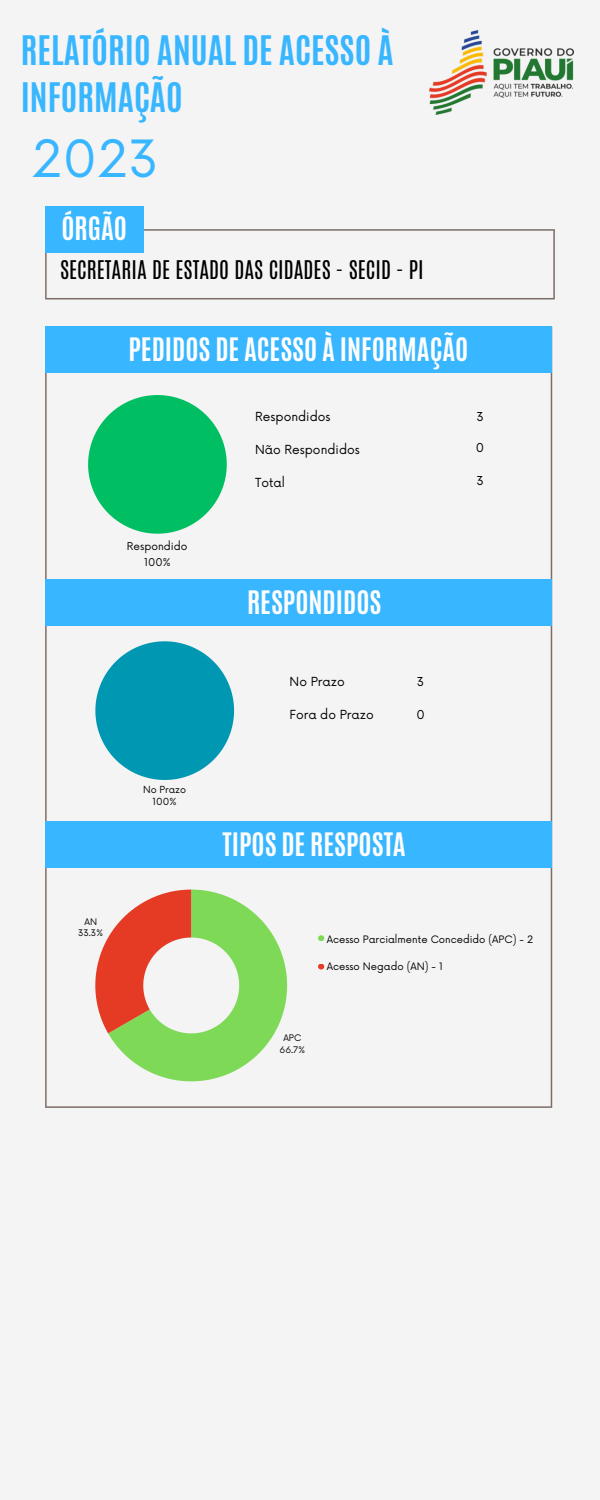
<style>
.page{position:relative;width:600px;height:1500px;background:#f4f4f4}
.page>*{position:absolute;margin:0;border:0;box-sizing:border-box;transform-origin:0 0}
.t1{font:50px "Now";color:#38b6ff}
.t2{font:700 34px/47.2px "Antonio";color:#38b6ff}
.t3{font:700 27px "Antonio";color:#fdfdfd}
.t4{font:21.5px "Antonio";color:#000}
.t5{font:12.2px "Now";color:#000}
.t6{font:12px "Now";color:#000}
.t7{font:10.5px/16px "Now";color:#000;text-align:center}
.t8{font:10px "Now";color:#000}
.t9{font:9.5px/11.9px "Now";color:#000;text-align:center}
.t10{font:8.8px/11.2px "Now";color:#000;text-align:center}
</style>
<div class="page">
<svg style="left:45px;top:373px;width:507px;height:735px"></svg>
<svg style="left:88px;top:395px;width:139px;height:139px"></svg>
<svg style="left:95px;top:890px;width:192px;height:191px"></svg>
<svg style="left:45px;top:229px;width:510px;height:70px"></svg>
<div style="left:45px;top:206px;width:98px;height:46px;background:#38b6ff"></div>
<div style="left:45px;top:327px;width:507px;height:46px;background:#38b6ff"></div>
<div style="left:45px;top:579px;width:507px;height:46px;background:#38b6ff"></div>
<svg style="left:95px;top:641px;width:139px;height:139px"></svg>
<img style="left:430px;top:30px;width:143px;height:85px">
<div style="left:45px;top:821px;width:507px;height:47px;background:#38b6ff"></div>
<svg style="left:318px;top:935px;width:6px;height:6px"></svg>
<svg style="left:318px;top:964px;width:6px;height:6px"></svg>
<h3 class="t2" style="left:21px;top:27px;width:374px">RELATÓRIO ANUAL DE ACESSO À<br>INFORMAÇÃO</h3>
<p class="t1" style="left:32px;top:131px;width:128px">2023</p>
<p class="t3" style="left:61px;top:210px;width:67px">ÓRGÃO</p>
<p class="t4" style="left:60px;top:255px;width:365px">SECRETARIA DE ESTADO DAS CIDADES - SECID - PI</p>
<h2 class="t3" style="left:129px;top:331px;width:341px">PEDIDOS DE ACESSO À INFORMAÇÃO</h2>
<h5 class="t5" style="left:255px;top:409px;width:77px">Respondidos</h5>
<h5 class="t5" style="left:255px;top:442px;width:106px">Não Respondidos</h5>
<h5 class="t5" style="left:255px;top:475px;width:31px">Total</h5>
<p class="t6" style="left:476px;top:410px;width:9px">3</p>
<h3 class="t6" style="left:476px;top:441px;width:10px">0</h3>
<h5 class="t6" style="left:476px;top:474px;width:9px">3</h5>
<p class="t7" style="left:127px;top:539px;width:62px">Respondido<br>100%</p>
<h1 class="t3" style="left:247px;top:583px;width:136px">RESPONDIDOS</h1>
<h5 class="t5" style="left:290px;top:675px;width:57px">No Prazo</h5>
<p class="t5" style="left:290px;top:708px;width:86px">Fora do Prazo</p>
<p class="t6" style="left:416px;top:708px;width:10px">0</p>
<p class="t6" style="left:417px;top:675px;width:9px">3</p>
<p class="t10" style="left:78px;top:917px;width:26px;line-height:10.9px">AN<br>33.3%</p>
<p class="t9" style="left:143px;top:784px;width:44px">No Prazo<br>100%</p>
<h4 class="t3" style="left:223px;top:825px;width:185px">TIPOS DE RESPOSTA</h4>
<h3 class="t8" style="left:327px;top:933px;width:208px">Acesso Parcialmente Concedido (APC) - 2</h3>
<p class="t8" style="left:327px;top:960px;width:118px">Acesso Negado (AN) - 1</p>
<p class="t10" style="left:280px;top:1033px;width:27px">APC<br>66.7%</p>
</div>
